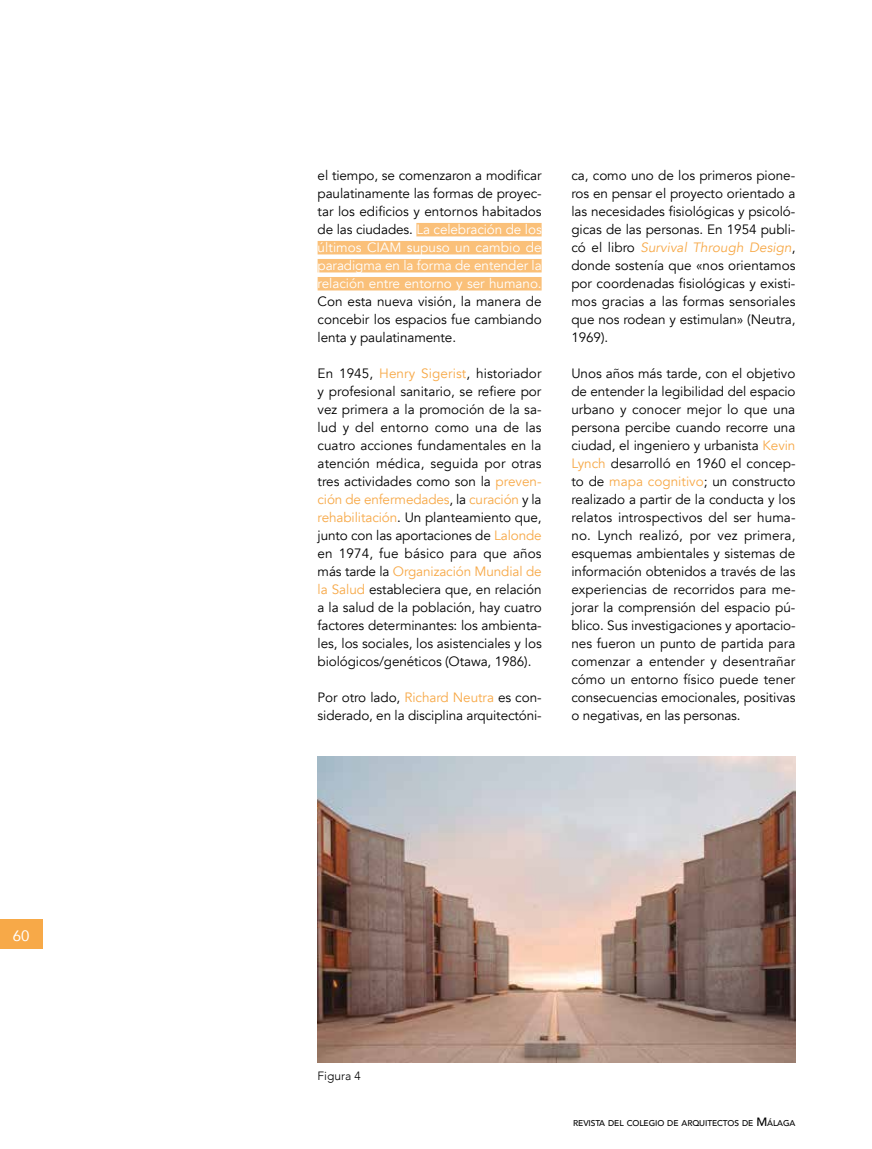
<style>
.page{position:relative;width:872px;height:1149px;background:#fff}
.page>*{position:absolute;margin:0;border:0;box-sizing:border-box;transform-origin:0 0}
.t1{font:15px "Avenir";color:#fff}
.t2{font:13.5px/18px "Avenir";letter-spacing:-.005em;color:#000;text-align:justify}
.t3{font:300 12px "Avenir";color:#000}
.t4{font:500 8.4px "Avenir";letter-spacing:-.01em;color:#000}
.s1{color:#fff}
.s2{color:#f7a948}
.s3{font-style:italic;color:#f7a948}
.s4{font-size:12px}
</style>
<div class="page">
<div style="left:0;top:918px;width:43px;height:30px;background:#f7a948"></div>
<div style="left:416px;top:223px;width:125px;height:13px;background:#fac079"></div>
<div style="left:317px;top:241px;width:224px;height:13px;background:#fac079"></div>
<div style="left:317px;top:259px;width:224px;height:13px;background:#fac079"></div>
<div style="left:317px;top:277px;width:224px;height:13px;background:#fac079"></div>
<img style="left:317px;top:756px;width:478px;height:306px">
<p class="t1" style="left:13px;top:923px;width:18px">60</p>
<p class="t2" style="left:317px;top:167px;width:226px">el tiempo, se comenzaron a modificar paulatinamente las formas de proyec&shy;tar los edificios y entornos habitados de las ciudades. <span class="s1">La celebración de los últimos CIAM supuso un cambio de paradigma en la forma de entender la relación entre entorno y ser humano.</span></p>
<p class="t2" style="left:317px;top:293px;width:226px">Con esta nueva visión, la manera de concebir los espacios fue cambiando lenta y paulatinamente.</p>
<p class="t2" style="left:317px;top:365px;width:226px">En 1945, <span class="s2">Henry Sigerist</span>, historiador y profesional sanitario, se refiere por vez primera a la promoción de la sa&shy;lud y del entorno como una de las cuatro acciones fundamentales en la atención médica, seguida por otras tres actividades como son la <span class="s2">preven&shy;ción de enfermedades</span>, la <span class="s2">curación</span> y la <span class="s2">rehabilitación</span>. Un planteamiento que, junto con las aportaciones de <span class="s2">Lalonde </span>en 1974, fue básico para que años más tarde la <span class="s2">Organización Mundial de la Salud</span> estableciera que, en relación a la salud de la población, hay cuatro factores determinantes: los ambienta&shy;les, los sociales, los asistenciales y los biológicos/genéticos (Otawa, 1986).</p>
<p class="t2" style="left:317px;top:688px;width:226px">Por otro lado, <span class="s2">Richard Neutra</span> es con&shy;siderado, en la disciplina arquitectóni-</p>
<p class="t2" style="left:571px;top:166px;width:226px">ca, como uno de los primeros pione&shy;ros en pensar el proyecto orientado a las necesidades fisiológicas y psicoló&shy;gicas de las personas. En 1954 publi&shy;có el libro <span class="s3">Survival Through Design</span>, donde sostenía que «nos orientamos por coordenadas fisiológicas y existi&shy;mos gracias a las formas sensoriales que nos rodean y estimulan» (Neutra, 1969).</p>
<p class="t2" style="left:571px;top:364px;width:226px">Unos años más tarde, con el objetivo de entender la legibilidad del espacio urbano y conocer mejor lo que una persona percibe cuando recorre una ciudad, el ingeniero y urbanista <span class="s2">Kevin Lynch</span> desarrolló en 1960 el concep&shy;to de <span class="s2">mapa cognitivo</span>; un constructo realizado a partir de la conducta y los relatos introspectivos del ser huma&shy;no. Lynch realizó, por vez primera, esquemas ambientales y sistemas de información obtenidos a través de las experiencias de recorridos para me&shy;jorar la comprensión del espacio pú&shy;blico. Sus investigaciones y aportacio&shy;nes fueron un punto de partida para comenzar a entender y desentrañar cómo un entorno físico puede tener consecuencias emocionales, positivas o negativas, en las personas.</p>
<p class="t3" style="left:317px;top:1068px;width:45px">Figura 4</p>
<p class="t4" style="left:573px;top:1114px;width:224px">REVISTA DEL COLEGIO DE ARQUITECTOS DE <span class="s4">M</span>ÁLAGA</p>
</div>
